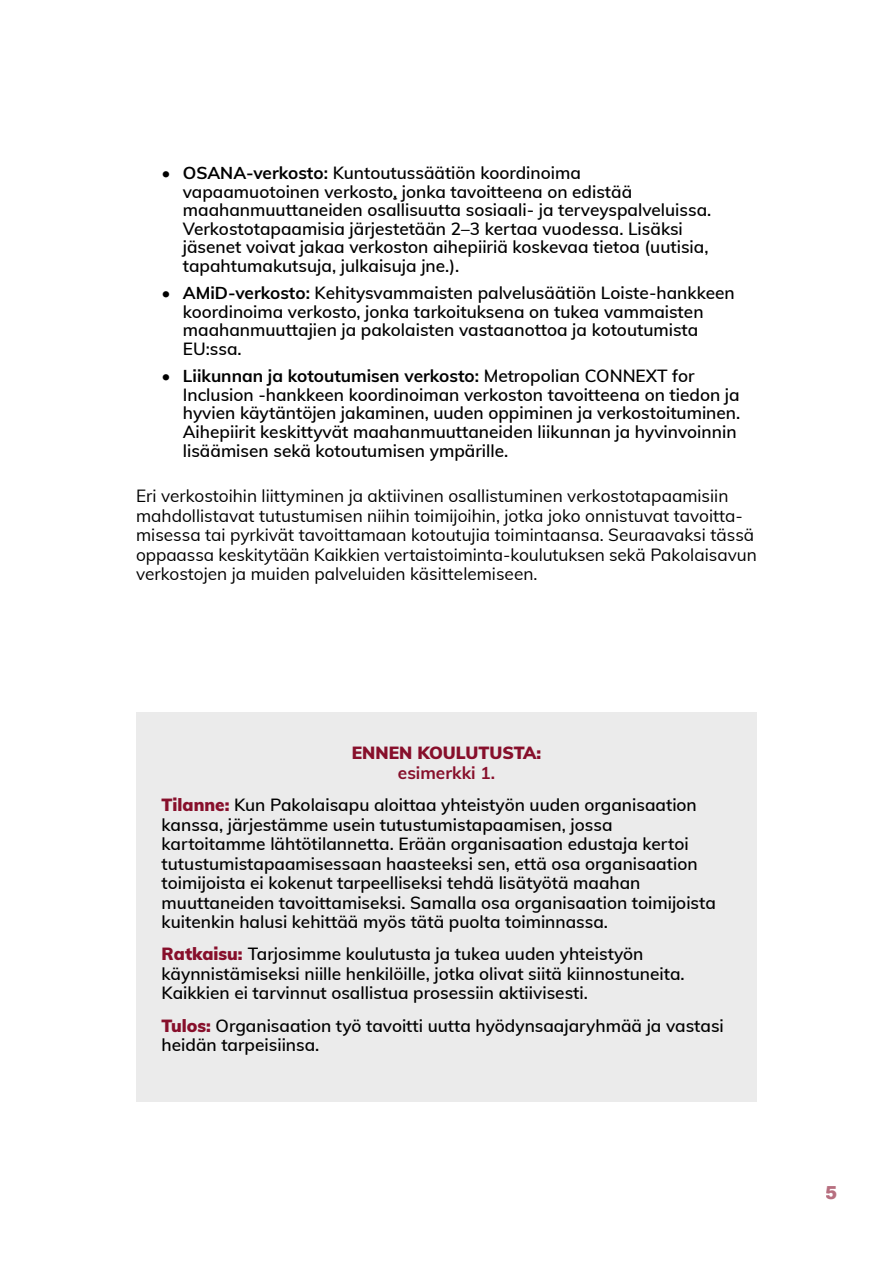
<style>
.page{position:relative;width:893px;height:1263px;background:#fff}
.page>*{position:absolute;margin:0;border:0;box-sizing:border-box;transform-origin:0 0}
.t1{font:900 18px "Arial";color:#870f2b}
.t2{font:600 17.25px/18.6px "Muli";color:#000}
.t3{font:17.25px/19.5px "Muli";color:#000}
.t4{font:900 17.25px "Muli";color:#870f2b}
.s1{font-weight:700}
.s2{font-weight:700;color:#870f2b}
.s3{font-weight:900;color:#870f2b}
</style>
<div class="page">
<div style="left:136px;top:712px;width:621px;height:389px;background:#ebebeb"></div>
<p class="t2" style="left:183px;top:163px;width:530px;text-indent:-21px">• <span class="s1">OSANA-verkosto:</span> Kuntoutussäätiön koordinoima vapaamuotoinen verkosto, jonka tavoitteena on edistää maahanmuuttaneiden osallisuutta sosiaali- ja terveyspalveluissa.<br>Verkostotapaamisia järjestetään 2–3 kertaa vuodessa. Lisäksi jäsenet voivat jakaa verkoston aihepiiriä koskevaa tietoa (uutisia, tapahtumakutsuja, julkaisuja jne.).</p>
<p class="t2" style="left:183px;top:283px;width:553px;text-indent:-21px">• <span class="s1">AMiD-verkosto:</span> Kehitysvammaisten palvelusäätiön Loiste-hankkeen koordinoima verkosto, jonka tarkoituksena on tukea vammaisten maahanmuuttajien ja pakolaisten vastaanottoa ja kotoutumista EU:ssa.</p>
<p class="t2" style="left:183px;top:366px;width:559px;text-indent:-21px">• <span class="s1">Liikunnan ja kotoutumisen verkosto:</span> Metropolian CONNEXT for Inclusion -hankkeen koordinoiman verkoston tavoitteena on tiedon ja hyvien käytäntöjen jakaminen, uuden oppiminen ja verkostoituminen.<br>Aihepiirit keskittyvät maahanmuuttaneiden liikunnan ja hyvinvoinnin lisäämisen sekä kotoutumisen ympärille.</p>
<p class="t3" style="left:136px;top:486px;width:622px">Eri verkostoihin liittyminen ja aktiivinen osallistuminen verkostotapaamisiin mahdollistavat tutustumisen niihin toimijoihin, jotka joko onnistuvat tavoitta&shy;misessa tai pyrkivät tavoittamaan kotoutujia toimintaansa. Seuraavaksi tässä oppaassa keskitytään Kaikkien vertaistoiminta-koulutuksen sekä Pakolaisavun verkostojen ja muiden palveluiden käsittelemiseen.</p>
<p class="t4" style="left:352px;top:740px;width:191px">ENNEN KOULUTUSTA:</p>
<p class="t2" style="left:162px;top:756px;width:537px;line-height:32.2px;text-indent:236px"><span class="s2">esimerkki 1.<br></span><span class="s3">Tilanne:</span> Kun Pakolaisapu aloittaa yhteistyön uuden organisaation</p>
<p class="t2" style="left:162px;top:814px;width:556px;line-height:19.5px">kanssa, järjestämme usein tutustumistapaamisen, jossa kartoitamme lähtötilannetta. Erään organisaation edustaja kertoi tutustumistapaamisessaan haasteeksi sen, että osa organisaation toimijoista ei kokenut tarpeelliseksi tehdä lisätyötä maahan muuttaneiden tavoittamiseksi. Samalla osa organisaation toimijoista kuitenkin halusi kehittää myös tätä puolta toiminnassa.</p>
<p class="t2" style="left:162px;top:943px;width:525px;line-height:19.5px"><span class="s3">Ratkaisu:</span> Tarjosimme koulutusta ja tukea uuden yhteistyön käynnistämiseksi niille henkilöille, jotka olivat siitä kiinnostuneita.<br>Kaikkien ei tarvinnut osallistua prosessiin aktiivisesti.</p>
<p class="t2" style="left:162px;top:1015px;width:564px;line-height:19.5px"><span class="s3">Tulos:</span> Organisaation työ tavoitti uutta hyödynsaajaryhmää ja vastasi heidän tarpeisiinsa.</p>
<p class="t1" style="left:826px;top:1179px;width:14px">5</p>
</div>
